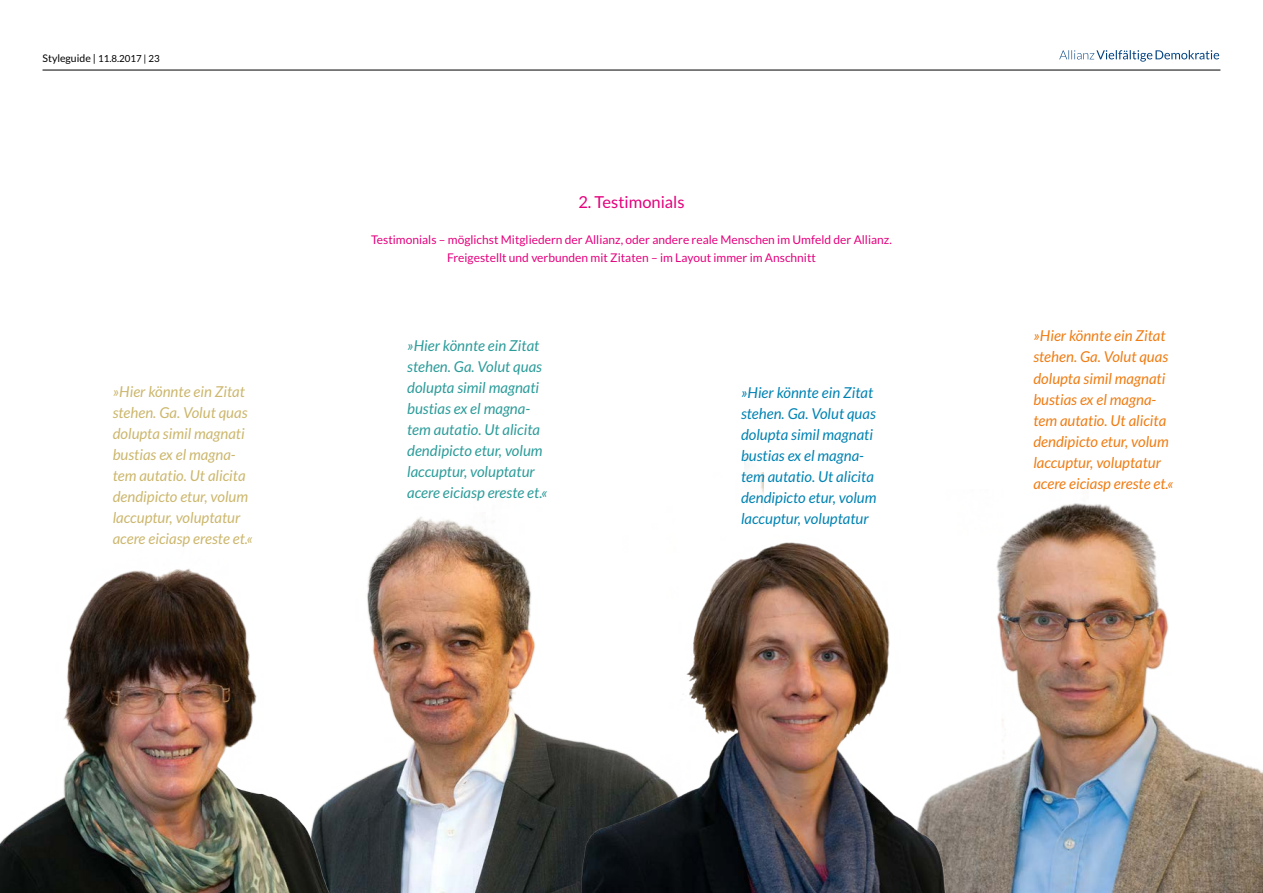
<style>
.page{position:relative;width:1263px;height:893px;background:#fff}
.page>*{position:absolute;margin:0;border:0;box-sizing:border-box;transform-origin:0 0}
.t1{font:16.5px "Lato";color:#e5007d}
.t2{font:italic 15px/21px "Lato";color:#2c9c9a}
.t3{font:italic 15px/21px "Lato";color:#ef7d14}
.t4{font:italic 15px/21px "Lato";color:#ccb76d}
.t5{font:italic 15px/21px "Lato";color:#0083b3}
.t6{font:12px/18px "Lato";color:#e5007d;text-align:center}
.t7{font:9.75px "Lato";color:#000}
.s1{font-size:10.5px}
</style>
<div class="page">
<hr style="left:43px;top:70px;width:1177px;height:1px;background:#000">
<svg style="left:1059px;top:50px;width:160px;height:12px"></svg>
<img style="left:744px;top:457px;width:519px;height:436px">
<img style="left:485px;top:490px;width:603px;height:403px">
<img style="left:0;top:517px;width:485px;height:376px">
<p class="t7" style="left:43px;top:53px;width:119px"><span class="s1">Styleguide |</span> 11.8.2017 | 23</p>
<p class="t4" style="left:113px;top:382px;width:142px">»Hier könnte ein Zitat stehen. Ga. Volut quas dolupta simil magnati bustias ex el magna&shy;tem autatio. Ut alicita dendipicto etur, volum laccuptur, voluptatur acere eiciasp ereste et.«</p>
<p class="t1" style="left:578px;top:193px;width:108px">2. Testimonials</p>
<p class="t6" style="left:371px;top:231px;width:522px">Testimonials – möglichst Mitgliedern der Allianz, oder andere reale Menschen im Umfeld der Allianz.<br>Freigestellt und verbunden mit Zitaten – im Layout immer im Anschnitt</p>
<p class="t2" style="left:407px;top:336px;width:142px">»Hier könnte ein Zitat stehen. Ga. Volut quas dolupta simil magnati bustias ex el magna&shy;tem autatio. Ut alicita dendipicto etur, volum laccuptur, voluptatur acere eiciasp ereste et.«</p>
<p class="t5" style="left:741px;top:382px;width:137px">»Hier könnte ein Zitat stehen. Ga. Volut quas dolupta simil magnati bustias ex el magna&shy;tem autatio. Ut alicita dendipicto etur, volum laccuptur, voluptatur</p>
<p class="t3" style="left:1033px;top:326px;width:142px">»Hier könnte ein Zitat stehen. Ga. Volut quas dolupta simil magnati bustias ex el magna&shy;tem autatio. Ut alicita dendipicto etur, volum laccuptur, voluptatur acere eiciasp ereste et.«</p>
</div>
